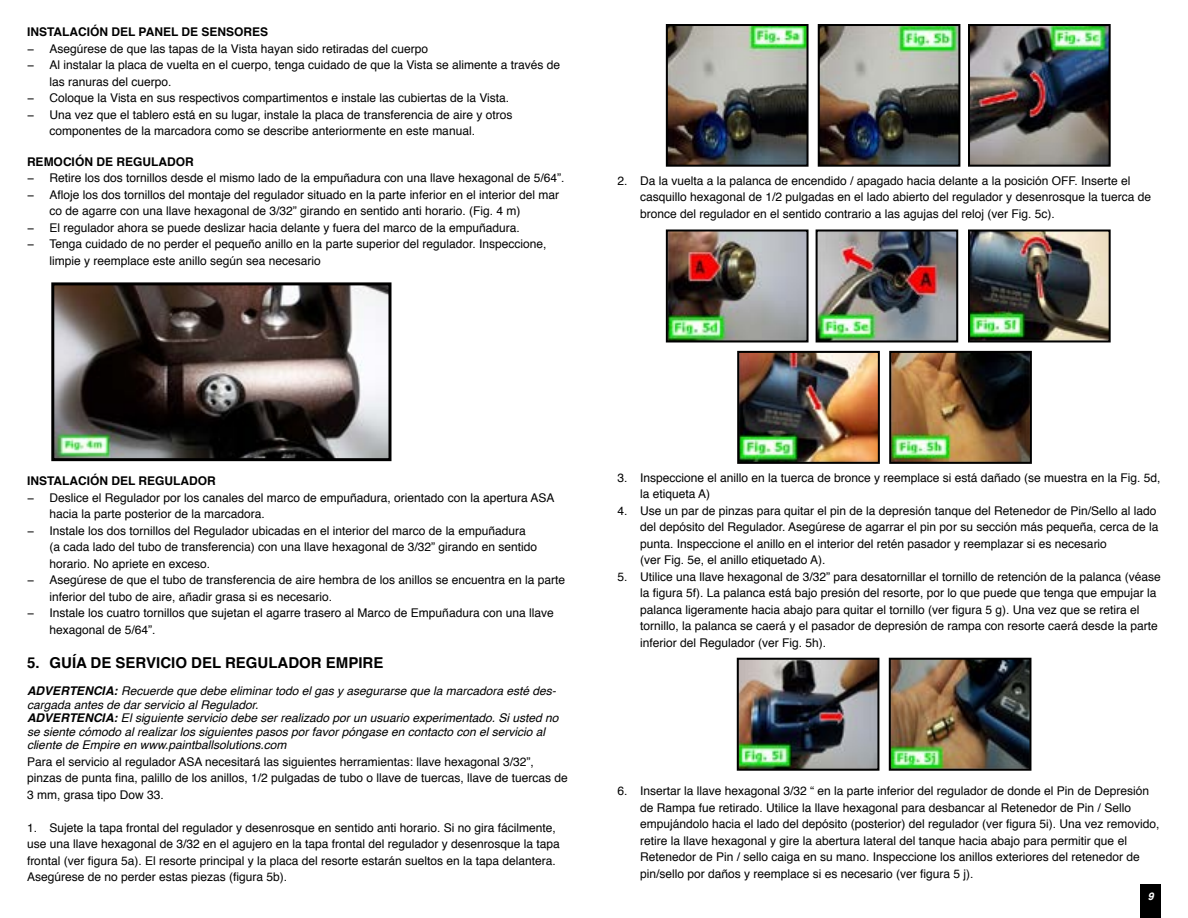
<style>
.page{position:relative;width:1188px;height:918px;background:#fff}
.page>*{position:absolute;margin:0;border:0;box-sizing:border-box;transform-origin:0 0}
.t1{font:700 15px "Helvetica";color:#000}
.t2{font:12px/16.5px "Helvetica";color:#000}
.t3{font:italic 12px/13.5px "Helvetica";color:#000}
.t4{font:700 12px "Helvetica";color:#000}
.t5{font:italic 700 10.5px "Helvetica";color:#fff}
.s1{font-weight:700}
</style>
<div class="page">
<div style="left:1140px;top:885px;width:21px;height:33px;background:#000"></div>
<img style="left:55px;top:286px;width:333px;height:171px">
<div style="left:51px;top:282px;width:341px;height:179px;border:3px solid #000"></div>
<img style="left:669px;top:232px;width:137px;height:107px">
<div style="left:666px;top:229px;width:143px;height:113px;border:2px solid #000"></div>
<img style="left:971px;top:232px;width:137px;height:107px">
<div style="left:968px;top:229px;width:143px;height:113px;border:2px solid #000"></div>
<img style="left:819px;top:232px;width:136px;height:107px">
<div style="left:816px;top:229px;width:142px;height:113px;border:2px solid #000"></div>
<img style="left:740px;top:354px;width:137px;height:107px">
<div style="left:737px;top:351px;width:143px;height:113px;border:2px solid #000"></div>
<img style="left:892px;top:354px;width:137px;height:107px">
<div style="left:889px;top:351px;width:143px;height:113px;border:2px solid #000"></div>
<img style="left:740px;top:661px;width:136px;height:107px">
<div style="left:737px;top:658px;width:142px;height:113px;border:2px solid #000"></div>
<img style="left:892px;top:661px;width:136px;height:107px">
<div style="left:889px;top:658px;width:142px;height:113px;border:2px solid #000"></div>
<img style="left:669px;top:27px;width:137px;height:137px">
<div style="left:666px;top:24px;width:143px;height:143px;border:2px solid #000"></div>
<img style="left:971px;top:27px;width:137px;height:137px">
<div style="left:968px;top:24px;width:143px;height:143px;border:2px solid #000"></div>
<img style="left:821px;top:27px;width:136px;height:137px">
<div style="left:818px;top:24px;width:142px;height:143px;border:2px solid #000"></div>
<p class="t4" style="left:27px;top:22px;width:243px">INSTALACIÓN DEL PANEL DE SENSORES</p>
<p class="t2" style="left:27px;top:40px;width:9px">−</p>
<p class="t2" style="left:50px;top:40px;width:380px">Asegúrese de que las tapas de la Vista hayan sido retiradas del cuerpo</p>
<p class="t2" style="left:27px;top:57px;width:9px">−</p>
<p class="t2" style="left:50px;top:57px;width:512px">Al instalar la placa de vuelta en el cuerpo, tenga cuidado de que la Vista se alimente a través de las ranuras del cuerpo.</p>
<p class="t2" style="left:27px;top:90px;width:9px">−</p>
<p class="t2" style="left:50px;top:90px;width:461px">Coloque la Vista en sus respectivos compartimentos e instale las cubiertas de la Vista.</p>
<p class="t2" style="left:27px;top:106px;width:9px">−</p>
<p class="t2" style="left:50px;top:106px;width:464px">Una vez que el tablero está en su lugar, instale la placa de transferencia de aire y otros componentes de la marcadora como se describe anteriormente en este manual.</p>
<p class="t4" style="left:27px;top:152px;width:168px">REMOCIÓN DE REGULADOR</p>
<p class="t2" style="left:27px;top:170px;width:9px">−</p>
<p class="t2" style="left:50px;top:170px;width:516px">Retire los dos tornillos desde el mismo lado de la empuñadura con una llave hexagonal de 5/64”.</p>
<p class="t2" style="left:27px;top:187px;width:9px">−</p>
<p class="t2" style="left:50px;top:187px;width:511px">Afloje los dos tornillos del montaje del regulador situado en la parte inferior en el interior del mar co de agarre con una llave hexagonal de 3/32” girando en sentido anti horario. (Fig. 4 m)</p>
<p class="t2" style="left:27px;top:220px;width:9px">−</p>
<p class="t2" style="left:50px;top:220px;width:472px">El regulador ahora se puede deslizar hacia delante y fuera del marco de la empuñadura.</p>
<p class="t2" style="left:27px;top:236px;width:9px">−</p>
<p class="t2" style="left:50px;top:236px;width:499px">Tenga cuidado de no perder el pequeño anillo en la parte superior del regulador. Inspeccione, limpie y reemplace este anillo según sea necesario</p>
<p class="t2" style="left:640px;top:172px;width:512px;text-indent:-22px">2. Da la vuelta a la palanca de encendido / apagado hacia delante a la posición OFF. Inserte el casquillo hexagonal de 1/2 pulgadas en el lado abierto del regulador y desenrosque la tuerca de bronce del regulador en el sentido contrario a las agujas del reloj (ver Fig. 5c).</p>
<p class="t4" style="left:27px;top:471px;width:190px">INSTALACIÓN DEL REGULADOR</p>
<p class="t2" style="left:27px;top:490px;width:9px">−</p>
<p class="t2" style="left:50px;top:490px;width:506px">Deslice el Regulador por los canales del marco de empuñadura, orientado con la apertura ASA hacia la parte posterior de la marcadora.</p>
<p class="t2" style="left:27px;top:523px;width:9px">−</p>
<p class="t2" style="left:50px;top:523px;width:489px">Instale los dos tornillos del Regulador ubicadas en el interior del marco de la empuñadura (a cada lado del tubo de transferencia) con una llave hexagonal de 3/32” girando en sentido horario. No apriete en exceso.</p>
<p class="t2" style="left:27px;top:572px;width:9px">−</p>
<p class="t2" style="left:50px;top:572px;width:517px">Asegúrese de que el tubo de transferencia de aire hembra de los anillos se encuentra en la parte inferior del tubo de aire, añadir grasa si es necesario.</p>
<p class="t2" style="left:27px;top:605px;width:9px">−</p>
<p class="t2" style="left:50px;top:605px;width:506px">Instale los cuatro tornillos que sujetan el agarre trasero al Marco de Empuñadura con una llave hexagonal de 5/64”.</p>
<p class="t1" style="left:27px;top:651px;width:358px">5. GUÍA DE SERVICIO DEL REGULADOR EMPIRE</p>
<p class="t3" style="left:27px;top:684px;width:533px"><span class="s1">ADVERTENCIA:</span> Recuerde que debe eliminar todo el gas y asegurarse que la marcadora esté des&shy;cargada antes de dar servicio al Regulador.<br><span class="s1">ADVERTENCIA:</span> El siguiente servicio debe ser realizado por un usuario experimentado. Si usted no se siente cómodo al realizar los siguientes pasos por favor póngase en contacto con el servicio al cliente de Empire en www.paintballsolutions.com</p>
<p class="t2" style="left:27px;top:754px;width:542px">Para el servicio al regulador ASA necesitará las siguientes herramientas: llave hexagonal 3/32”, pinzas de punta fina, palillo de los anillos, 1/2 pulgadas de tubo o llave de tuercas, llave de tuercas de<br>3 mm, grasa tipo Dow 33.</p>
<p class="t2" style="left:27px;top:820px;width:534px">1. Sujete la tapa frontal del regulador y desenrosque en sentido anti horario. Si no gira fácilmente, use una llave hexagonal de 3/32 en el agujero en la tapa frontal del regulador y desenrosque la tapa frontal (ver figura 5a). El resorte principal y la placa del resorte estarán sueltos en la tapa delantera.<br>Asegúrese de no perder estas piezas (figura 5b).</p>
<p class="t2" style="left:640px;top:469px;width:522px;text-indent:-22px">3. Inspeccione el anillo en la tuerca de bronce y reemplace si está dañado (se muestra en la Fig. 5d, la etiqueta A)</p>
<p class="t2" style="left:640px;top:502px;width:520px;text-indent:-22px">4. Use un par de pinzas para quitar el pin de la depresión tanque del Retenedor de Pin/Sello al lado del depósito del Regulador. Asegúrese de agarrar el pin por su sección más pequeña, cerca de la punta. Inspeccione el anillo en el interior del retén pasador y reemplazar si es necesario<br>(ver Fig. 5e, el anillo etiquetado A).</p>
<p class="t2" style="left:640px;top:568px;width:522px;text-indent:-22px">5. Utilice una llave hexagonal de 3/32” para desatornillar el tornillo de retención de la palanca (véase la figura 5f). La palanca está bajo presión del resorte, por lo que puede que tenga que empujar la palanca ligeramente hacia abajo para quitar el tornillo (ver figura 5 g). Una vez que se retira el tornillo, la palanca se caerá y el pasador de depresión de rampa con resorte caerá desde la parte inferior del Regulador (ver Fig. 5h).</p>
<p class="t2" style="left:640px;top:783px;width:521px;text-indent:-22px">6. Insertar la llave hexagonal 3/32 “ en la parte inferior del regulador de donde el Pin de Depresión de Rampa fue retirado. Utilice la llave hexagonal para desbancar al Retenedor de Pin / Sello empujándolo hacia el lado del depósito (posterior) del regulador (ver figura 5i). Una vez removido, retire la llave hexagonal y gire la abertura lateral del tanque hacia abajo para permitir que el Retenedor de Pin / sello caiga en su mano. Inspeccione los anillos exteriores del retenedor de pin/sello por daños y reemplace si es necesario (ver figura 5 j).</p>
<p class="t5" style="left:1148px;top:888px;width:7px">9</p>
</div>
